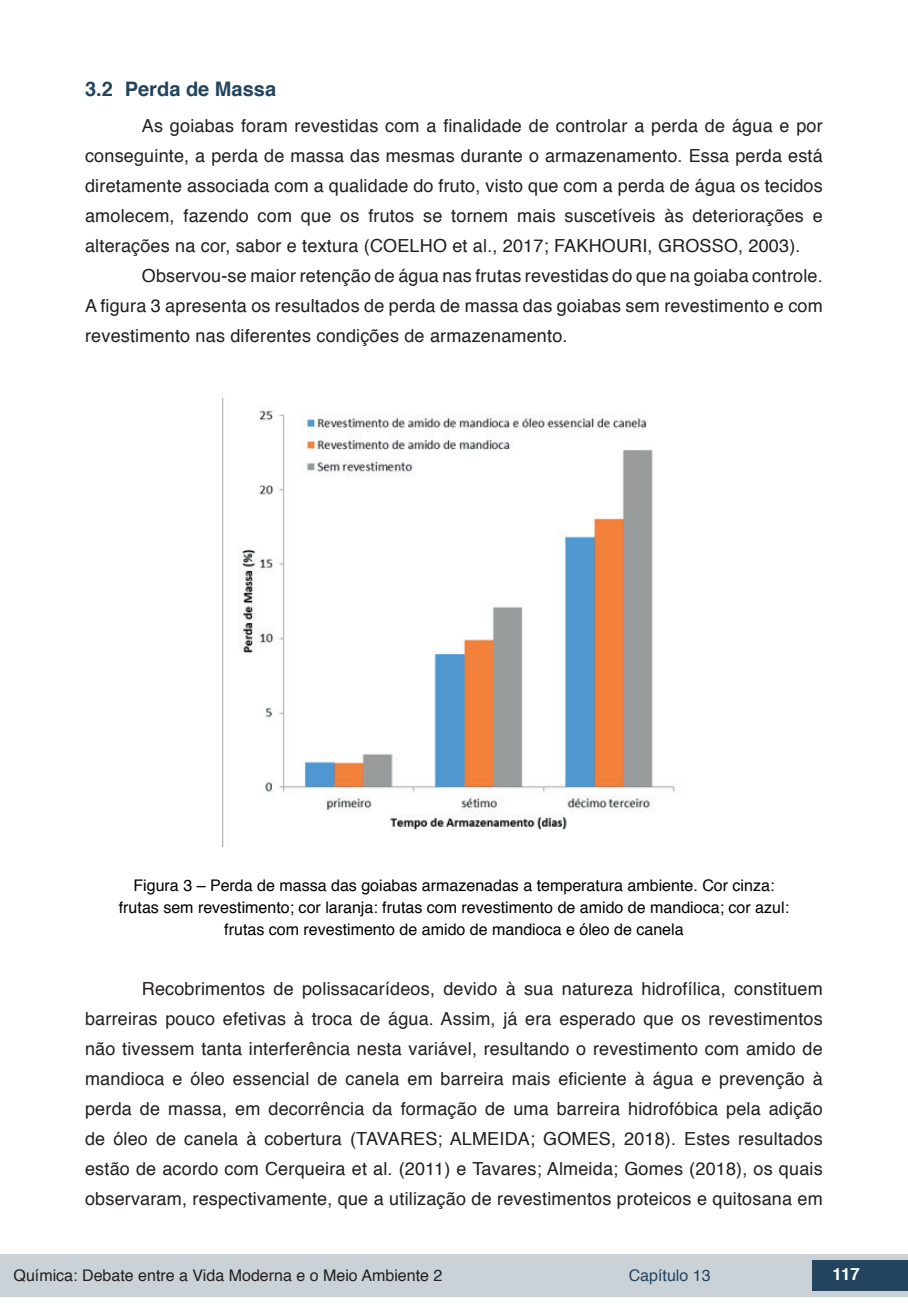
<style>
.page{position:relative;width:908px;height:1304px;background:#fff}
.page>*{position:absolute;margin:0;border:0;box-sizing:border-box;transform-origin:0 0}
.t1{font:700 20px "Helvetica";color:#23445f}
.t2{font:18px/30px "Helvetica";letter-spacing:.01em;color:#231f20;text-align:justify}
.t3{font:700 16.8px "Helvetica";color:#fff}
.t4{font:16px/22px "Helvetica";color:#000;text-align:center}
.t5{font:16px "Helvetica";color:#231f20}
.t6{font:16px "Helvetica";color:#23445f}
</style>
<div class="page">
<div style="left:0;top:1254px;width:906px;height:43px;background:#cad2d7"></div>
<div style="left:812px;top:1261px;width:95px;height:30px;background:#23445f"></div>
<img style="left:223px;top:398px;width:452px;height:448px">
<p class="t1" style="left:85px;top:73px;width:192px">3.2 Perda de Massa</p>
<p class="t2" style="left:85px;top:111px;width:738px;text-indent:57px">As goiabas foram revestidas com a finalidade de controlar a perda de água e por conseguinte, a perda de massa das mesmas durante o armazenamento. Essa perda está diretamente associada com a qualidade do fruto, visto que com a perda de água os tecidos amolecem, fazendo com que os frutos se tornem mais suscetíveis às deteriorações e alterações na cor, sabor e textura (COELHO et al., 2017; FAKHOURI, GROSSO, 2003).</p>
<p class="t2" style="left:85px;top:261px;width:738px;text-indent:57px">Observou-se maior retenção de água nas frutas revestidas do que na goiaba controle.<br>A figura 3 apresenta os resultados de perda de massa das goiabas sem revestimento e com revestimento nas diferentes condições de armazenamento.</p>
<p class="t4" style="left:119px;top:875px;width:671px">Figura 3 – Perda de massa das goiabas armazenadas a temperatura ambiente. Cor cinza: frutas sem revestimento; cor laranja: frutas com revestimento de amido de mandioca; cor azul: frutas com revestimento de amido de mandioca e óleo de canela</p>
<p class="t2" style="left:85px;top:974px;width:738px;text-indent:57px">Recobrimentos de polissacarídeos, devido à sua natureza hidrofílica, constituem barreiras pouco efetivas à troca de água. Assim, já era esperado que os revestimentos não tivessem tanta interferência nesta variável, resultando o revestimento com amido de mandioca e óleo essencial de canela em barreira mais eficiente à água e prevenção à perda de massa, em decorrência da formação de uma barreira hidrofóbica pela adição de óleo de canela à cobertura (TAVARES; ALMEIDA; GOMES, 2018). Estes resultados estão de acordo com Cerqueira et al. (2011) e Tavares; Almeida; Gomes (2018), os quais observaram, respectivamente, que a utilização de revestimentos proteicos e quitosana em</p>
<p class="t5" style="left:14px;top:1263px;width:430px">Química: Debate entre a Vida Moderna e o Meio Ambiente 2</p>
<p class="t6" style="left:628px;top:1263px;width:83px">Capítulo 13</p>
<p class="t3" style="left:832px;top:1261px;width:29px">117</p>
</div>
